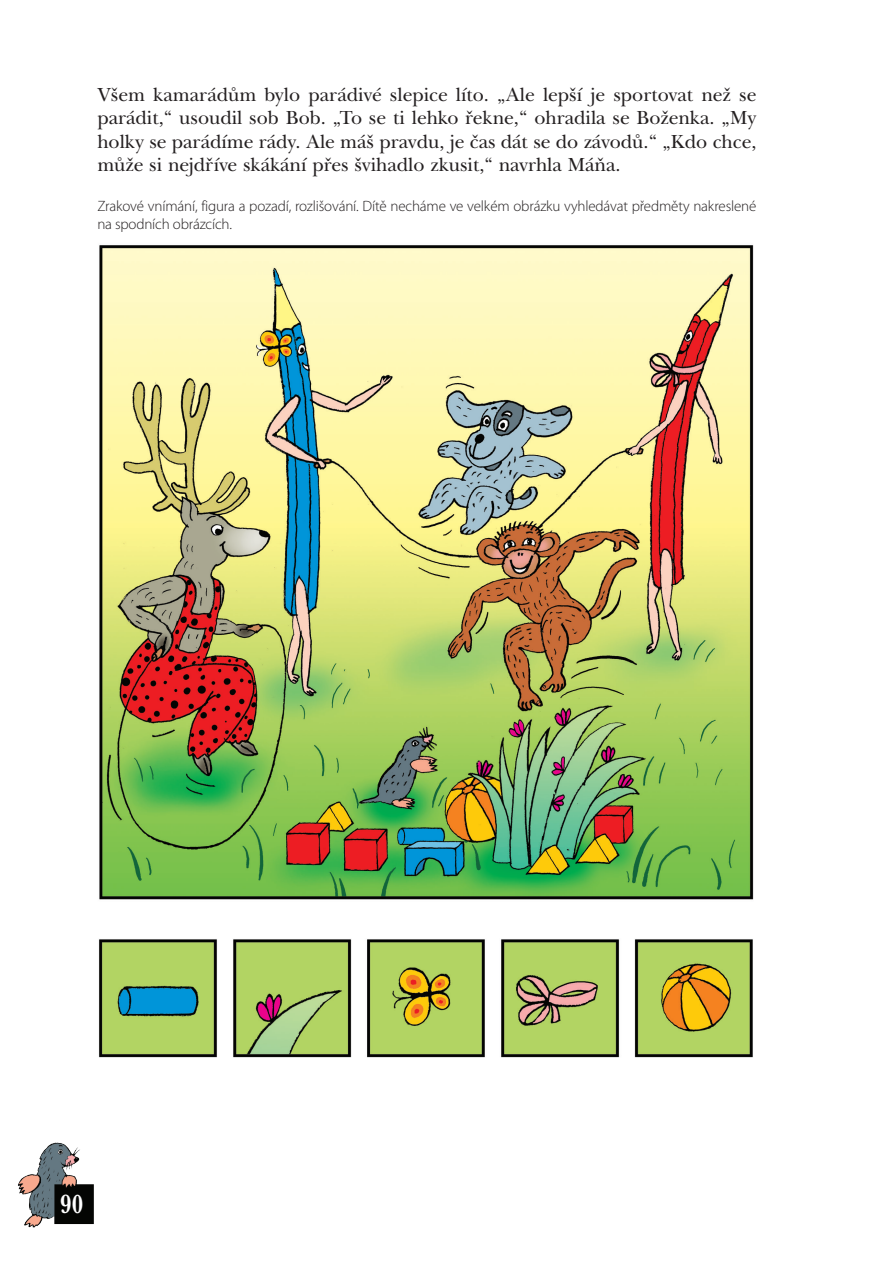
<style>
.page{position:relative;width:892px;height:1262px;background:#fff}
.page>*{position:absolute;margin:0;border:0;box-sizing:border-box;transform-origin:0 0}
.t1{font:700 27px "New Baskervil Itc TOT";color:#fff;scale:.8 1}
.t2{font:19.5px/23.4px "New Baskervilltc TOT Rom";color:#231f20;text-align:justify}
.t3{font:300 15px/18px "Myriad Pro";letter-spacing:-.01em;color:#231f20}
</style>
<div class="page">
<img style="left:99px;top:245px;width:655px;height:813px">
<img style="left:18px;top:1142px;width:76px;height:86px">
<p class="t2" style="left:97px;top:83px;width:661px">Všem kamarádům bylo parádivé slepice líto. „Ale lepší je sportovat než se parádit,“ usoudil sob Bob. „To se ti lehko řekne,“ ohradila se Boženka. „My holky se parádíme rády. Ale máš pravdu, je čas dát se do závodů.“ „Kdo chce, může si nejdříve skákání přes švihadlo zkusit,“ navrhla Máňa.</p>
<p class="t3" style="left:97px;top:197px;width:661px">Zrakové vnímání, figura a pozadí, rozlišování. Dítě necháme ve velkém obrázku vyhledávat předměty nakreslené na spodních obrázcích.</p>
<h1 class="t1" style="left:60px;top:1188px;width:31px">90</h1>
</div>
